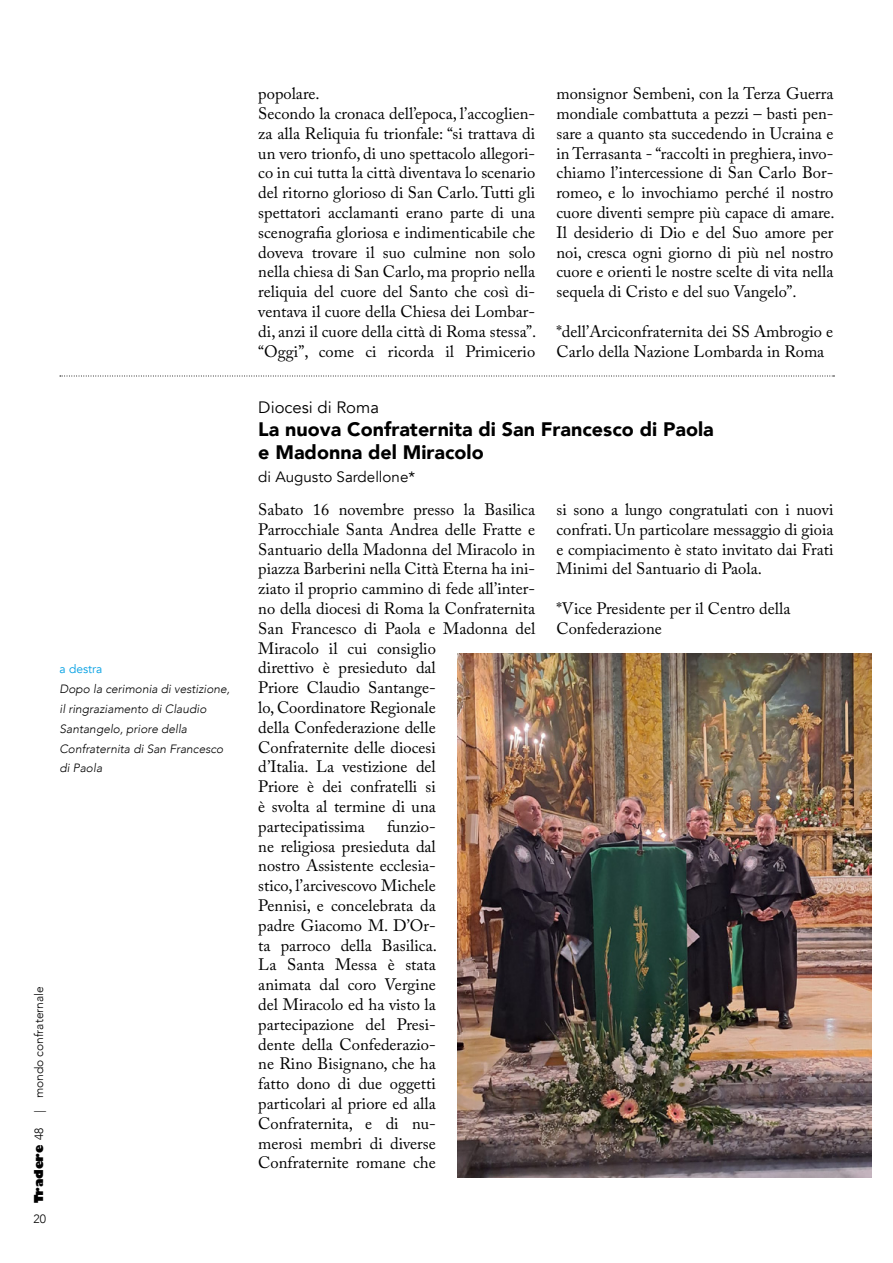
<style>
.page{position:relative;width:893px;height:1263px;background:#fff}
.page>*{position:absolute;margin:0;border:0;box-sizing:border-box;transform-origin:0 0}
.t1{font:900 19.5px/23.4px "Avenir";color:#000}
.t2{font:16.5px/19.8px "Adobe Caslon Pro";color:#000}
.t3{font:16.5px "Avenir";color:#000}
.t4{font:15px "Avenir";color:#000}
.t5{font:italic 300 12px/19.8px "Avenir";color:#000}
.t6{font:300 12px "Avenir";color:#000}
.t7{font:800 12px "Gill Sans";color:#000}
.t8{font:12px "Avenir";color:#009fe3}
.s1{font-family:"Avenir";font-weight:300}
</style>
<div class="page">
<svg style="left:60px;top:376px;width:774px;height:1px"></svg>
<img style="left:457px;top:654px;width:415px;height:524px">
<p class="t8" style="left:60px;top:662px;width:44px">a destra</p>
<p class="t5" style="left:60px;top:679px;width:172px">Dopo la cerimonia di vestizione, il ringraziamento di Claudio<br>Santangelo, priore della<br>Confraternita di San Francesco di Paola</p>
<p class="t6" style="left:32px;top:1113px;width:129px;rotate:-90deg">| mondo confraternale</p>
<p class="t7" style="left:29px;top:1203px;width:77px;rotate:-90deg">Tradere <span class="s1">48</span></p>
<p class="t6" style="left:33px;top:1212px;width:14px">20</p>
<p class="t2" style="left:258px;top:84px;width:280px">popolare.<br>Secondo la cronaca dell’epoca, l’accoglien&shy;za alla Reliquia fu trionfale: “si trattava di un vero trionfo, di uno spettacolo allegori&shy;co in cui tutta la città diventava lo scenario del ritorno glorioso di San Carlo. Tutti gli spettatori acclamanti erano parte di una scenografia gloriosa e indimenticabile che doveva trovare il suo culmine non solo nella chiesa di San Carlo, ma proprio nella reliquia del cuore del Santo che così di&shy;ventava il cuore della Chiesa dei Lombar&shy;di, anzi il cuore della città di Roma stessa”. “Oggi”, come ci ricorda il Primicerio</p>
<p class="t2" style="left:556px;top:84px;width:280px;text-align:justify">monsignor Sembeni, con la Terza Guerra mondiale combattuta a pezzi – basti pen&shy;sare a quanto sta succedendo in Ucraina e in Terrasanta - “raccolti in preghiera, invo&shy;chiamo l’intercessione di San Carlo Bor&shy;romeo, e lo invochiamo perché il nostro cuore diventi sempre più capace di amare.<br>Il desiderio di Dio e del Suo amore per noi, cresca ogni giorno di più nel nostro cuore e orienti le nostre scelte di vita nella sequela di Cristo e del suo Vangelo”.</p>
<p class="t2" style="left:556px;top:321px;width:278px">*dell’Arciconfraternita dei SS Ambrogio e<br>Carlo della Nazione Lombarda in Roma</p>
<p class="t3" style="left:258px;top:397px;width:122px">Diocesi di Roma</p>
<p class="t1" style="left:258px;top:417px;width:457px">La nuova Confraternita di San Francesco di Paola e Madonna del Miracolo</p>
<p class="t4" style="left:258px;top:468px;width:158px">di Augusto Sardellone*</p>
<p class="t2" style="left:556px;top:499px;width:278px;text-align:justify">si sono a lungo congratulati con i nuovi confrati. Un particolare messaggio di gioia e compiacimento è stato invitato dai Frati Minimi del Santuario di Paola.</p>
<p class="t2" style="left:556px;top:598px;width:235px">*Vice Presidente per il Centro della<br>Confederazione</p>
<p class="t2" style="left:258px;top:499px;width:278px">Sabato 16 novembre presso la Basilica<br>Parrocchiale Santa Andrea delle Fratte e<br>Santuario della Madonna del Miracolo in piazza Barberini nella Città Eterna ha ini&shy;ziato il proprio cammino di fede all’inter&shy;no della diocesi di Roma la Confraternita<br>San Francesco di Paola e Madonna del<br>Miracolo il cui consiglio<br>direttivo è presieduto dal<br>Priore Claudio Santange-<br>lo, Coordinatore Regionale<br>della Confederazione delle<br>Confraternite delle diocesi<br>d’Italia. La vestizione del<br>Priore è dei confratelli si<br>è svolta al termine di una partecipatissima</p>
<p class="t2" style="left:258px;top:816px;width:180px;text-align:justify;text-indent:129px">funzio&shy;ne religiosa presieduta dal nostro Assistente ecclesia&shy;stico, l’arcivescovo Michele Pennisi, e concelebrata da padre Giacomo M. D’Or&shy;ta parroco della Basilica.<br>La Santa Messa è stata animata dal coro Vergine del Miracolo ed ha visto la partecipazione del Presi&shy;dente della Confederazio&shy;ne Rino Bisignano, che ha fatto dono di due oggetti particolari al priore ed alla Confraternita, e di nu&shy;merosi membri di diverse Confraternite romane che</p>
</div>
